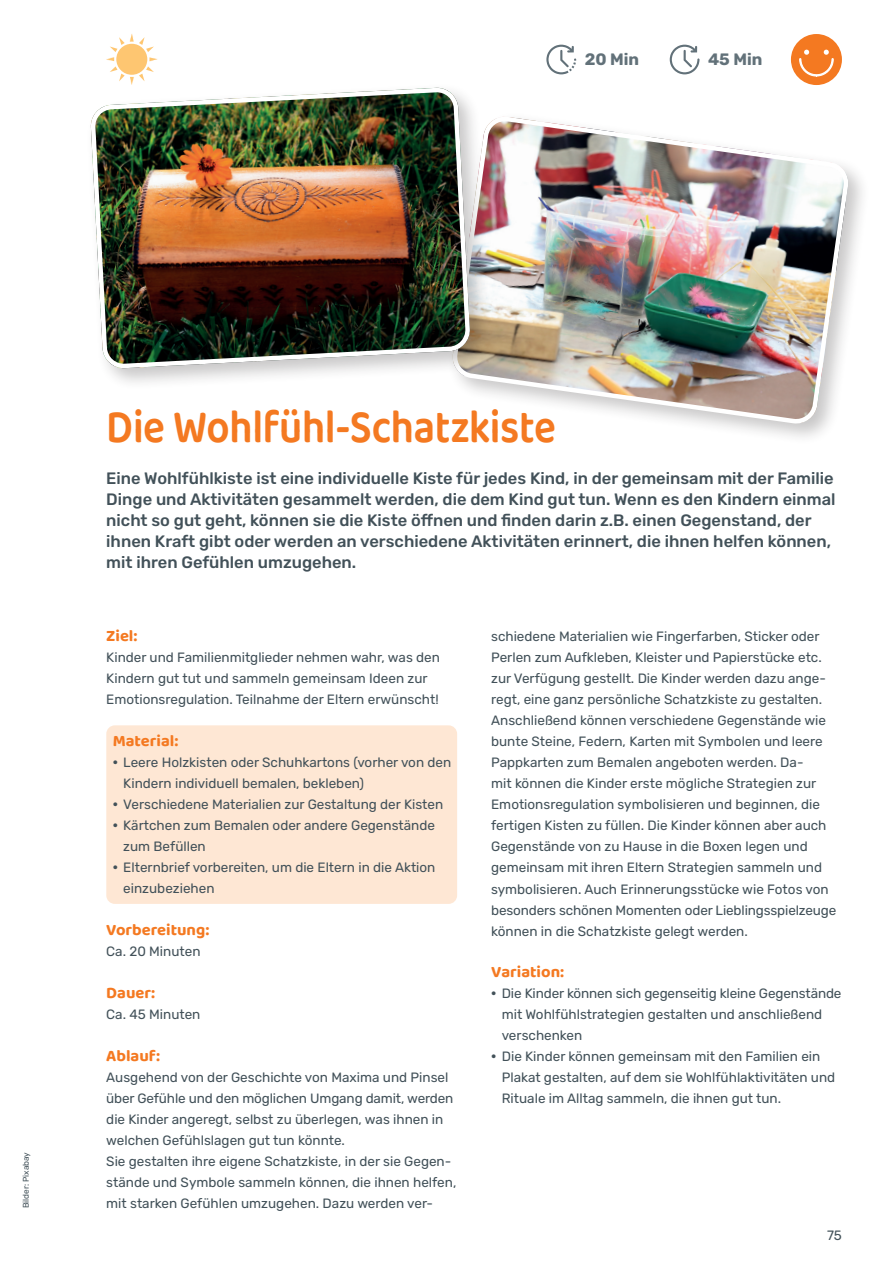
<style>
.page{position:relative;width:893px;height:1263px;background:#fff}
.page>*{position:absolute;margin:0;border:0;box-sizing:border-box;transform-origin:0 0}
.t1{font:600 48px "Baloo Bhai 2";letter-spacing:-.01em;color:#f47921;scale:.85 1}
.t2{font:500 16.5px/21px "Rubik";color:#425159}
.t3{font:700 16.5px "Baloo Bhai 2";color:#f47921}
.t4{font:700 16.5px "Rubik";color:#627179}
.t5{font:13.5px/21px "Rubik";color:#425159}
.t6{font:8.25px "Rubik";color:#425159}
.s1{font-weight:900}
</style>
<div class="page">
<svg style="left:106px;top:34px;width:51px;height:49px"></svg>
<div style="left:447px;top:111px;width:423px;height:335px;background:#231f20;opacity:.25"></div>
<img style="left:449px;top:114px;width:403px;height:314px">
<div style="left:106px;top:725px;width:351px;height:179px;background:#fee7d4;border-radius:9px"></div>
<div style="left:791px;top:34px;width:51px;height:51px;background:#f47921;border-radius:50%"></div>
<svg style="left:799px;top:50px;width:35px;height:27px"></svg>
<svg style="left:546px;top:45px;width:30px;height:29px"></svg>
<svg style="left:670px;top:45px;width:29px;height:29px"></svg>
<div style="left:86px;top:83px;width:406px;height:307px;background:#231f20;opacity:.25"></div>
<img style="left:90px;top:88px;width:380px;height:281px">
<img style="left:93px;top:90px;width:375px;height:276px">
<p class="t4" style="left:585px;top:50px;width:56px">20 Min</p>
<p class="t4" style="left:708px;top:50px;width:56px">45 Min</p>
<p class="t6" style="left:21px;top:1208px;width:58px;rotate:-90deg">Bilder: Pixabay</p>
<h1 class="t1" style="left:106px;top:391px;width:530px">Die Wohlfühl-Schatzkiste</h1>
<p class="t2" style="left:106px;top:468px;width:731px">Eine Wohlfühlkiste ist eine individuelle Kiste für jedes Kind, in der gemeinsam mit der Familie Dinge und Aktivitäten gesammelt werden, die dem Kind gut tun. Wenn es den Kindern einmal nicht so gut geht, können sie die Kiste öffnen und finden darin z.B. einen Gegenstand, der ihnen Kraft gibt oder werden an verschiedene Aktivitäten erinnert, die ihnen helfen können, mit ihren Gefühlen umzugehen.</p>
<p class="t3" style="left:106px;top:626px;width:33px">Ziel:</p>
<p class="t5" style="left:106px;top:647px;width:335px">Kinder und Familienmitglieder nehmen wahr, was den<br>Kindern gut tut und sammeln gemeinsam Ideen zur<br>Emotionsregulation. Teilnahme der Eltern erwünscht!</p>
<p class="t3" style="left:113px;top:731px;width:67px">Material:</p>
<p class="t5" style="left:123px;top:752px;width:329px;text-indent:-11px"><span class="s1">•</span> Leere Holzkisten oder Schuhkartons (vorher von den<br>Kindern individuell bemalen, bekleben)</p>
<p class="t5" style="left:113px;top:794px;width:332px"><span class="s1">•</span> Verschiedene Materialien zur Gestaltung der Kisten</p>
<p class="t5" style="left:123px;top:815px;width:313px;text-indent:-11px"><span class="s1">•</span> Kärtchen zum Bemalen oder andere Gegenstände zum Befüllen</p>
<p class="t5" style="left:123px;top:857px;width:314px;text-indent:-11px"><span class="s1">•</span> Elternbrief vorbereiten, um die Eltern in die Aktion einzubeziehen</p>
<p class="t3" style="left:106px;top:920px;width:105px">Vorbereitung:</p>
<p class="t5" style="left:106px;top:941px;width:96px">Ca. 20 Minuten</p>
<p class="t3" style="left:106px;top:983px;width:50px">Dauer:</p>
<p class="t5" style="left:106px;top:1004px;width:96px">Ca. 45 Minuten</p>
<p class="t3" style="left:106px;top:1046px;width:55px">Ablauf:</p>
<p class="t5" style="left:106px;top:1067px;width:352px">Ausgehend von der Geschichte von Maxima und Pinsel über Gefühle und den möglichen Umgang damit, werden die Kinder angeregt, selbst zu überlegen, was ihnen in welchen Gefühlslagen gut tun könnte.<br>Sie gestalten ihre eigene Schatzkiste, in der sie Gegen&shy;stände und Symbole sammeln können, die ihnen helfen, mit starken Gefühlen umzugehen. Dazu werden ver-</p>
<p class="t5" style="left:491px;top:626px;width:347px">schiedene Materialien wie Fingerfarben, Sticker oder Perlen zum Aufkleben, Kleister und Papierstücke etc. zur Verfügung gestellt. Die Kinder werden dazu ange&shy;regt, eine ganz persönliche Schatzkiste zu gestalten.<br>Anschließend können verschiedene Gegenstände wie bunte Steine, Federn, Karten mit Symbolen und leere Pappkarten zum Bemalen angeboten werden. Da-<br>mit können die Kinder erste mögliche Strategien zur Emotionsregulation symbolisieren und beginnen, die fertigen Kisten zu füllen. Die Kinder können aber auch Gegenstände von zu Hause in die Boxen legen und gemeinsam mit ihren Eltern Strategien sammeln und symbolisieren. Auch Erinnerungsstücke wie Fotos von besonders schönen Momenten oder Lieblingsspielzeuge können in die Schatzkiste gelegt werden.</p>
<p class="t3" style="left:491px;top:962px;width:75px">Variation:</p>
<p class="t5" style="left:502px;top:983px;width:341px;text-indent:-11px"><span class="s1">•</span> Die Kinder können sich gegenseitig kleine Gegenstände mit Wohlfühlstrategien gestalten und anschließend verschenken</p>
<p class="t5" style="left:502px;top:1046px;width:335px;text-indent:-11px"><span class="s1">•</span> Die Kinder können gemeinsam mit den Familien ein<br>Plakat gestalten, auf dem sie Wohlfühlaktivitäten und<br>Rituale im Alltag sammeln, die ihnen gut tun.</p>
<p class="t5" style="left:827px;top:1225px;width:16px">75</p>
</div>
